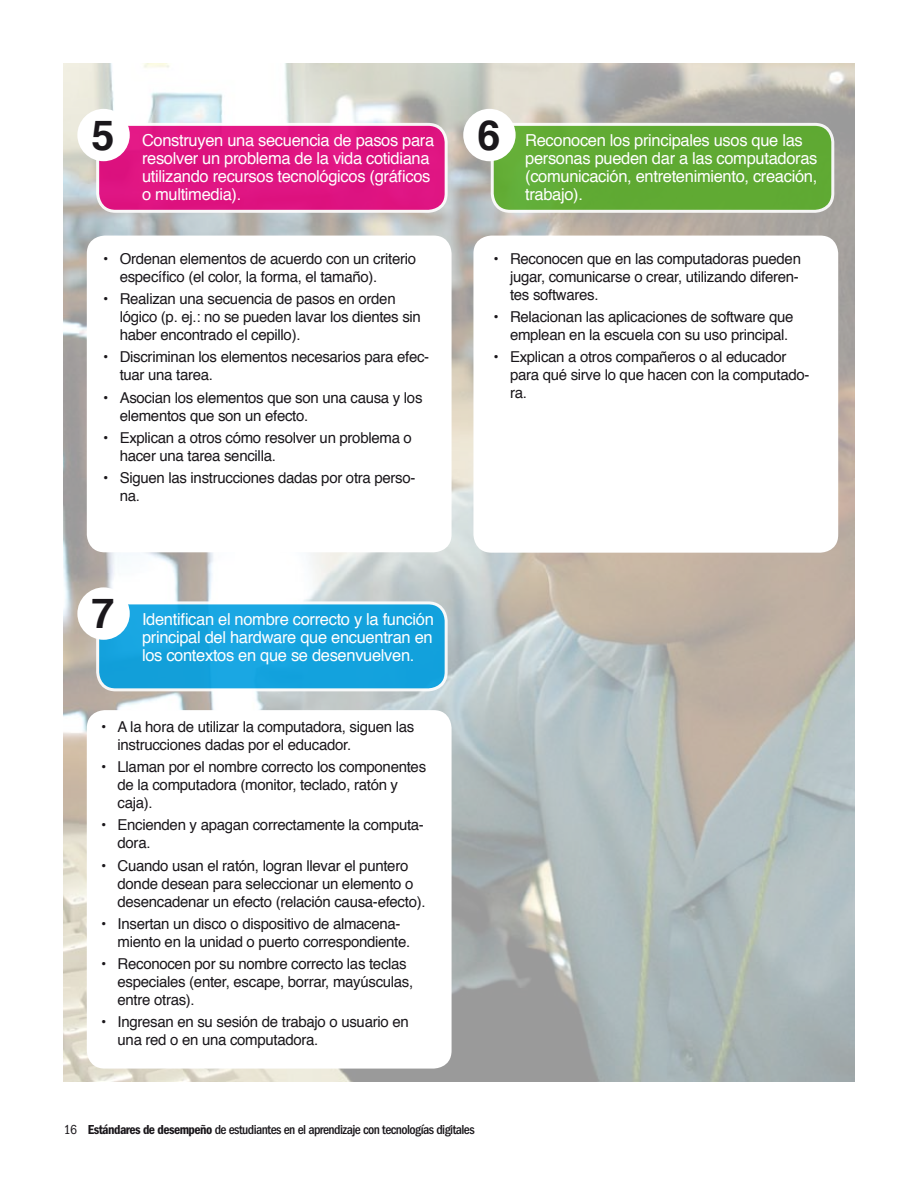
<style>
.page{position:relative;width:918px;height:1188px;background:#fff}
.page>*{position:absolute;margin:0;border:0;box-sizing:border-box;transform-origin:0 0}
.t1{font:700 41.4px "Helvetica";color:#1a171b}
.t2{font:16.5px/18px "Helvetica";letter-spacing:-.02em;color:#fff;text-align:justify}
.t3{font:15px/18px "Helvetica";letter-spacing:-.02em;color:#1a171b}
.t4{font:500 condensed 13.5px "Franklin Gothic";letter-spacing:-.04em;color:#1a171b}
.s1{font-weight:400}
.s2{font-weight:600}
</style>
<div class="page">
<img style="left:64px;top:64px;width:790px;height:1018px">
<div style="left:87px;top:236px;width:365px;height:316px;background:#fff;border-radius:18px"></div>
<div style="left:473px;top:236px;width:365px;height:317px;background:#fff;border-radius:18px"></div>
<div style="left:87px;top:710px;width:365px;height:359px;background:#fff;border-radius:18px"></div>
<div style="left:98px;top:124px;width:348px;height:87px;background:#df1582;border-radius:18px"></div>
<div style="left:96px;top:123px;width:352px;height:90px;border:3px solid #fff;border-radius:18px"></div>
<div style="left:98px;top:603px;width:348px;height:87px;background:#13a2dd;border-radius:18px"></div>
<div style="left:96px;top:601px;width:352px;height:90px;border:3px solid #fff;border-radius:18px"></div>
<div style="left:492px;top:124px;width:341px;height:87px;background:#60aa33;border-radius:18px"></div>
<div style="left:491px;top:123px;width:343px;height:90px;border:3px solid #fff;border-radius:18px"></div>
<div style="left:77px;top:109px;width:53px;height:52px;background:#fff;border-radius:50%"></div>
<div style="left:77px;top:587px;width:53px;height:53px;background:#fff;border-radius:50%"></div>
<div style="left:463px;top:109px;width:53px;height:52px;background:#fff;border-radius:50%"></div>
<h1 class="t1" style="left:92px;top:102px;width:24px">5</h1>
<p class="t2" style="left:142px;top:132px;width:294px">Construyen una secuencia de pasos para</p>
<p class="t2" style="left:142px;top:150px;width:290px">resolver un problema de la vida cotidiana utilizando recursos tecnológicos (gráficos o multimedia).</p>
<p class="t3" style="left:120px;top:250px;width:298px;text-indent:-17px">• Ordenan elementos de acuerdo con un criterio específico (el color, la forma, el tamaño).</p>
<p class="t3" style="left:120px;top:290px;width:303px;text-indent:-16px">• Realizan una secuencia de pasos en orden lógico (p. ej.: no se pueden lavar los dientes sin haber encontrado el cepillo).</p>
<p class="t3" style="left:120px;top:348px;width:311px;text-indent:-16px">• Discriminan los elementos necesarios para efec&shy;tuar una tarea.</p>
<p class="t3" style="left:120px;top:389px;width:304px;text-indent:-16px">• Asocian los elementos que son una causa y los elementos que son un efecto.</p>
<p class="t3" style="left:120px;top:429px;width:294px;text-indent:-17px">• Explican a otros cómo resolver un problema o hacer una tarea sencilla.</p>
<p class="t3" style="left:120px;top:469px;width:297px;text-indent:-16px">• Siguen las instrucciones dadas por otra perso&shy;na.</p>
<h1 class="t1" style="left:92px;top:580px;width:24px">7</h1>
<p class="t2" style="left:142px;top:611px;width:293px">Identifican el nombre correcto y la función principal del hardware que encuentran en los contextos en que se desenvuelven.</p>
<p class="t3" style="left:118px;top:718px;width:298px;text-indent:-16px">• A la hora de utilizar la computadora, siguen las instrucciones dadas por el educador.</p>
<p class="t3" style="left:118px;top:758px;width:310px;text-indent:-17px">• Llaman por el nombre correcto los componentes de la computadora (monitor, teclado, ratón y caja).</p>
<p class="t3" style="left:118px;top:817px;width:308px;text-indent:-16px">• Encienden y apagan correctamente la computa&shy;dora.</p>
<p class="t3" style="left:118px;top:857px;width:310px;text-indent:-16px">• Cuando usan el ratón, logran llevar el puntero donde desean para seleccionar un elemento o desencadenar un efecto (relación causa-efecto).</p>
<p class="t3" style="left:118px;top:915px;width:294px;text-indent:-17px">• Insertan un disco o dispositivo de almacena&shy;miento en la unidad o puerto correspondiente.</p>
<p class="t3" style="left:118px;top:955px;width:297px;text-indent:-17px">• Reconocen por su nombre correcto las teclas especiales (enter, escape, borrar, mayúsculas, entre otras).</p>
<p class="t3" style="left:118px;top:1014px;width:293px;text-indent:-17px">• Ingresan en su sesión de trabajo o usuario en una red o en una computadora.</p>
<h1 class="t1" style="left:478px;top:102px;width:24px">6</h1>
<p class="t2" style="left:525px;top:132px;width:294px;text-align:left">Reconocen los principales usos que las personas pueden dar a las computadoras (comunicación, entretenimiento, creación, trabajo).</p>
<p class="t3" style="left:510px;top:250px;width:292px;text-indent:-16px">• Reconocen que en las computadoras pueden jugar, comunicarse o crear, utilizando diferen&shy;tes softwares.</p>
<p class="t3" style="left:510px;top:308px;width:285px;text-indent:-16px">• Relacionan las aplicaciones de software que emplean en la escuela con su uso principal.</p>
<p class="t3" style="left:510px;top:348px;width:301px;text-indent:-16px">• Explican a otros compañeros o al educador para qué sirve lo que hacen con la computado&shy;ra.</p>
<p class="t4" style="left:64px;top:1122px;width:412px"><span class="s1">16</span> <span class="s2">Estándares de desempeño</span> de estudiantes en el aprendizaje con tecnologías digitales</p>
</div>
